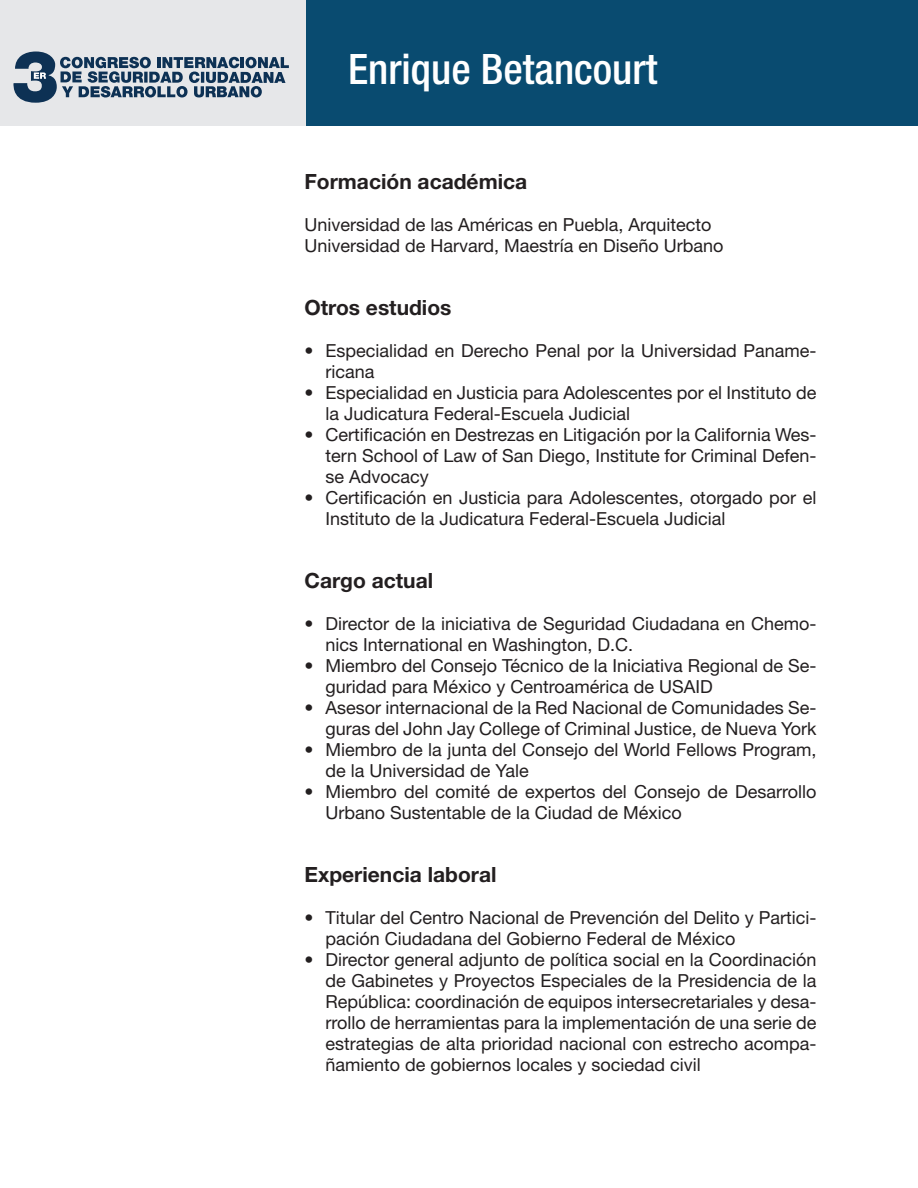
<style>
.page{position:relative;width:918px;height:1188px;background:#fff}
.page>*{position:absolute;margin:0;border:0;box-sizing:border-box;transform-origin:0 0}
.versalitas_blancas{font:500 condensed 42px "Helvetica Neue LT Std";color:#fff}
.título{font:700 21px "Helvetica Neue LT Std";color:#231f20}
.t1{font:18px/21px "Helvetica Neue LT Std";color:#231f20}
</style>
<div class="page">
<div style="left:0;top:0;width:306px;height:126px;background:#e6e7e9"></div>
<div style="left:306px;top:0;width:612px;height:126px;background:#094b70"></div>
<svg style="left:13px;top:52px;width:276px;height:51px"></svg>
<p class="versalitas_blancas" style="left:348px;top:44px;width:311px">Enrique Betancourt</p>
<p class="título" style="left:304px;top:169px;width:224px">Formación académica</p>
<p class="t1" style="left:304px;top:214px;width:409px">Universidad de las Américas en Puebla, Arquitecto</p>
<p class="t1" style="left:304px;top:235px;width:421px">Universidad de Harvard, Maestría en Diseño Urbano</p>
<p class="título" style="left:304px;top:295px;width:148px">Otros estudios</p>
<p class="t1" style="left:326px;top:340px;width:493px;text-indent:-21px">• Especialidad en Derecho Penal por la Universidad Paname&shy;ricana</p>
<p class="t1" style="left:326px;top:382px;width:493px;text-indent:-21px">• Especialidad en Justicia para Adolescentes por el Instituto de la Judicatura Federal-Escuela Judicial</p>
<p class="t1" style="left:326px;top:424px;width:493px;text-align:justify;text-indent:-21px">• Certificación en Destrezas en Litigación por la California Wes&shy;tern School of Law of San Diego, Institute for Criminal Defen&shy;se Advocacy</p>
<p class="t1" style="left:326px;top:487px;width:492px;text-indent:-21px">• Certificación en Justicia para Adolescentes, otorgado por el<br>Instituto de la Judicatura Federal-Escuela Judicial</p>
<p class="título" style="left:304px;top:568px;width:130px">Cargo actual</p>
<p class="t1" style="left:326px;top:613px;width:493px;text-indent:-21px">• Director de la iniciativa de Seguridad Ciudadana en Chemo&shy;nics International en Washington, D.C.</p>
<p class="t1" style="left:326px;top:655px;width:493px;text-indent:-21px">• Miembro del Consejo Técnico de la Iniciativa Regional de Se&shy;guridad para México y Centroamérica de USAID</p>
<p class="t1" style="left:304px;top:697px;width:514px;text-align:right">• Asesor internacional de la Red Nacional de Comunidades Se&shy;guras del John Jay College of Criminal Justice, de Nueva York</p>
<p class="t1" style="left:326px;top:739px;width:493px;text-indent:-21px">• Miembro de la junta del Consejo del World Fellows Program, de la Universidad de Yale</p>
<p class="t1" style="left:326px;top:781px;width:492px;text-indent:-21px">• Miembro del comité de expertos del Consejo de Desarrollo<br>Urbano Sustentable de la Ciudad de México</p>
<p class="título" style="left:304px;top:862px;width:194px">Experiencia laboral</p>
<p class="t1" style="left:326px;top:907px;width:493px;text-indent:-21px">• Titular del Centro Nacional de Prevención del Delito y Partici&shy;pación Ciudadana del Gobierno Federal de México</p>
<p class="t1" style="left:326px;top:949px;width:493px;text-align:justify;text-indent:-21px">• Director general adjunto de política social en la Coordinación de Gabinetes y Proyectos Especiales de la Presidencia de la República: coordinación de equipos intersecretariales y desa&shy;rrollo de herramientas para la implementación de una serie de estrategias de alta prioridad nacional con estrecho acompa&shy;ñamiento de gobiernos locales y sociedad civil</p>
</div>
